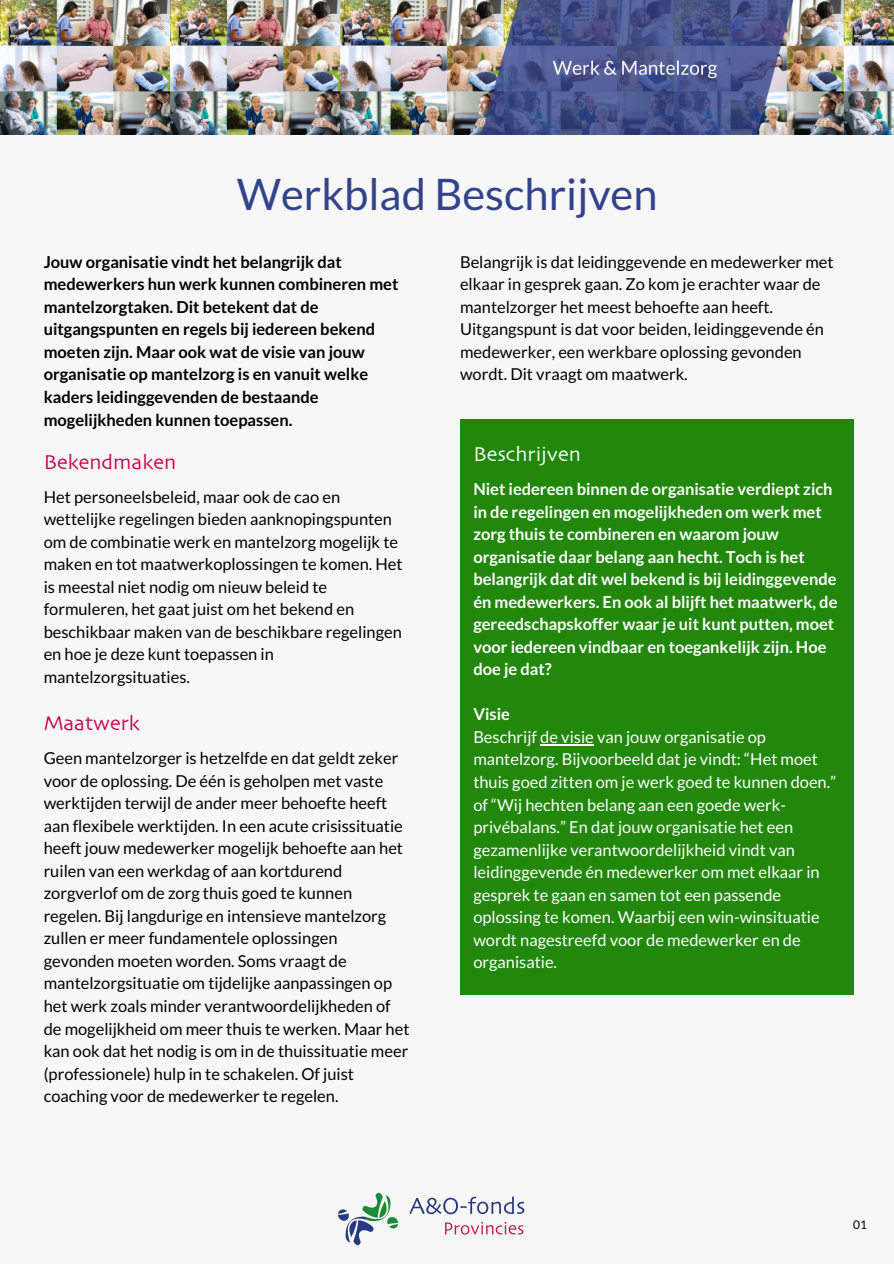
<style>
.page{position:relative;width:894px;height:1264px;background:#fff}
.page>*{position:absolute;margin:0;border:0;box-sizing:border-box;transform-origin:0 0}
.t1{font:43.5px "Lato";color:#32438c}
.t2{font:21px "Skia";color:#cc034a}
.t3{font:21px "Skia";color:#fff}
.t4{font:16.5px/22.5px "Lato";color:#000}
.t5{font:16.5px/22.5px "Lato";color:#fff}
.t6{font:700 16.5px/22.5px "Lato";color:#fff}
.t7{font:700 16.5px/22.5px "Lato";color:#000}
.t8{font:12px "Lato";color:#000}
</style>
<div class="page">
<div style="left:0;top:0;width:893px;height:1263px;background:#f7f7f7"></div>
<img style="left:0;top:0;width:893px;height:134px">
<div style="left:460px;top:419px;width:393px;height:575px;background:#21880c"></div>
<hr style="left:540px;top:744px;width:53px;height:1px;background:#fff">
<img style="left:338px;top:1192px;width:187px;height:54px">
<p class="t1" style="left:237px;top:167px;width:422px">Werkblad Beschrijven</p>
<p class="t7" style="left:44px;top:250px;width:356px">Jouw organisatie vindt het belangrijk dat medewerkers hun werk kunnen combineren met mantelzorgtaken. Dit betekent dat de uitgangspunten en regels bij iedereen bekend moeten zijn. Maar ook wat de visie van jouw organisatie op mantelzorg is en vanuit welke kaders leidinggevenden de bestaande mogelijkheden kunnen toepassen.</p>
<p class="t4" style="left:460px;top:250px;width:375px">Belangrijk is dat leidinggevende en medewerker met elkaar in gesprek gaan. Zo kom je erachter waar de mantelzorger het meest behoefte aan heeft.<br>Uitgangspunt is dat voor beiden, leidinggevende én medewerker, een werkbare oplossing gevonden wordt. Dit vraagt om maatwerk.</p>
<p class="t2" style="left:44px;top:452px;width:134px">Bekendmaken</p>
<p class="t4" style="left:44px;top:485px;width:360px">Het personeelsbeleid, maar ook de cao en wettelijke regelingen bieden aanknopingspunten om de combinatie werk en mantelzorg mogelijk te maken en tot maatwerkoplossingen te komen. Het is meestal niet nodig om nieuw beleid te formuleren, het gaat juist om het bekend en beschikbaar maken van de beschikbare regelingen en hoe je deze kunt toepassen in mantelzorgsituaties.</p>
<p class="t2" style="left:44px;top:714px;width:98px">Maatwerk</p>
<p class="t4" style="left:44px;top:746px;width:367px">Geen mantelzorger is hetzelfde en dat geldt zeker voor de oplossing. De één is geholpen met vaste werktijden terwijl de ander meer behoefte heeft aan flexibele werktijden. In een acute crisissituatie heeft jouw medewerker mogelijk behoefte aan het ruilen van een werkdag of aan kortdurend zorgverlof om de zorg thuis goed te kunnen regelen. Bij langdurige en intensieve mantelzorg zullen er meer fundamentele oplossingen gevonden moeten worden. Soms vraagt de mantelzorgsituatie om tijdelijke aanpassingen op het werk zoals minder verantwoordelijkheden of de mogelijkheid om meer thuis te werken. Maar het kan ook dat het nodig is om in de thuissituatie meer (professionele) hulp in te schakelen. Of juist coaching voor de medewerker te regelen.</p>
<p class="t3" style="left:473px;top:445px;width:109px">Beschrijven</p>
<p class="t6" style="left:473px;top:477px;width:365px">Niet iedereen binnen de organisatie verdiept zich in de regelingen en mogelijkheden om werk met zorg thuis te combineren en waarom jouw organisatie daar belang aan hecht. Toch is het belangrijk dat dit wel bekend is bij leidinggevende én medewerkers. En ook al blijft het maatwerk, de gereedschapskoffer waar je uit kunt putten, moet voor iedereen vindbaar en toegankelijk zijn. Hoe doe je dat?</p>
<p class="t6" style="left:473px;top:702px;width:38px">Visie</p>
<p class="t5" style="left:473px;top:725px;width:364px">Beschrijf de visie van jouw organisatie op mantelzorg. Bijvoorbeeld dat je vindt: “Het moet thuis goed zitten om je werk goed te kunnen doen.” of “Wij hechten belang aan een goede werk&shy;privébalans.” En dat jouw organisatie het een gezamenlijke verantwoordelijkheid vindt van leidinggevende én medewerker om met elkaar in gesprek te gaan en samen tot een passende oplossing te komen. Waarbij een win-winsituatie wordt nagestreefd voor de medewerker en de organisatie.</p>
<p class="t8" style="left:853px;top:1216px;width:15px">01</p>
</div>
